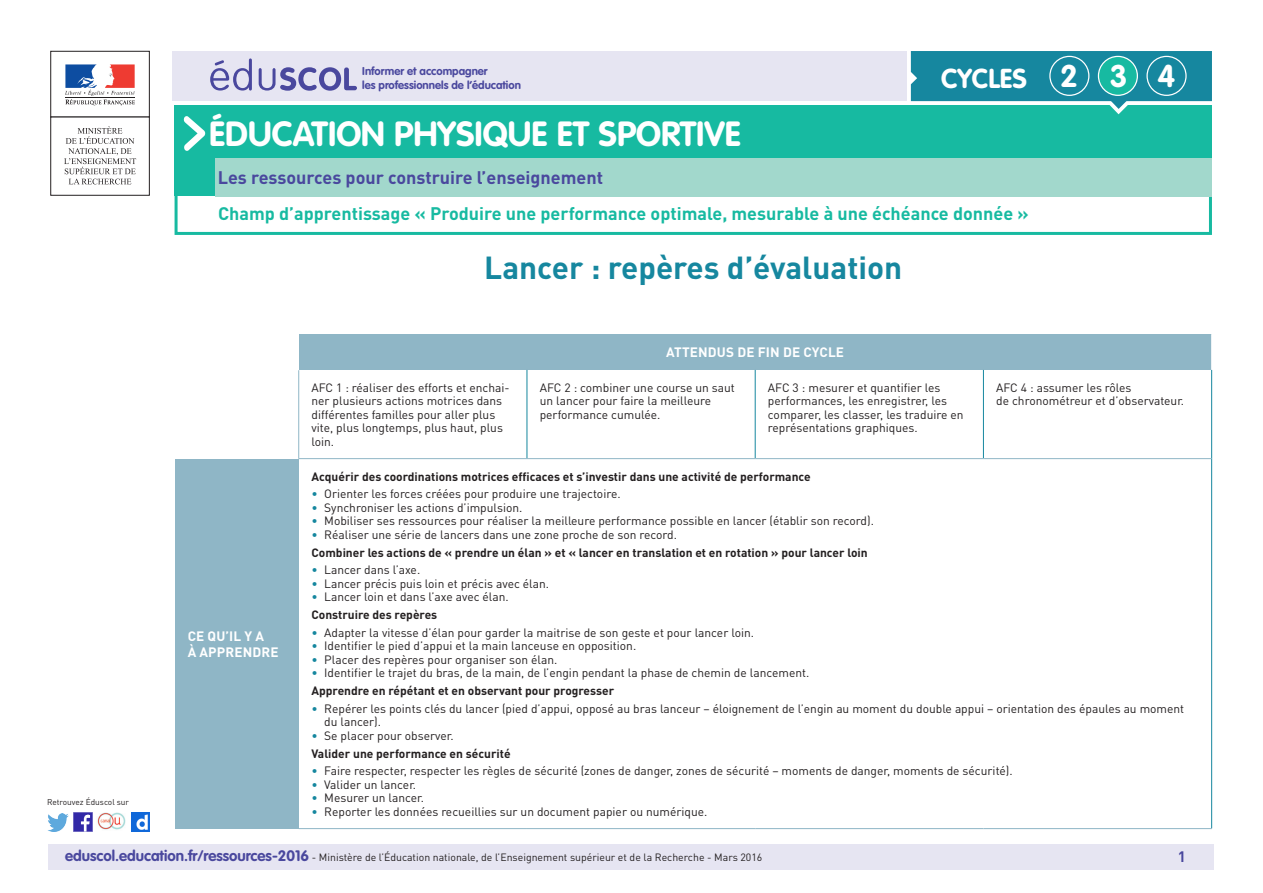
<style>
.page{position:relative;width:1263px;height:893px;background:#fff}
.page>*{position:absolute;margin:0;border:0;box-sizing:border-box;transform-origin:0 0}
._01_Nom_de_la_discip{font:700 34.5px "VAG Rounded Std";color:#fff}
._01_Titre_de_la_fich{font:700 31.5px "DIN Pro";color:#16879f}
.t1{font:700 30.9px "VAG Rounded Std";color:#fff}
.t2{font:700 27px "VAG Rounded Std";color:#fff}
._03_Sous-catégorie-r{font:700 18px "DIN Pro";color:#17baa1}
._02_Catégorie_ressou{font:700 18px "DIN Pro";color:#4a489e}
.t3{font:700 15px "DIN Pro";color:#4a489e}
.Titre_têtière_tablea{font:700 13.5px/16.2px "DIN Pro";letter-spacing:.01em;color:#fff}
.Liste_à_puces_niveau{font:12px/13.5px "DIN Pro";color:#231f20}
.Texte_courant_tablea{font:12px/13.5px "DIN Pro";color:#231f20}
.Texte_gras_noir{font:700 12px "DIN Pro";color:#231f20}
.Texte_courant_tablea-2{font:700 12px "DIN Pro";color:#231f20}
.t4{font:700 11.25px/13.5px "VAG Rounded Std";color:#4a489e}
.t5{font:10.5px "DIN Pro";color:#231f20}
.t6{font:8.25px "DIN Pro";color:#231f20}
.s1{color:#16879f}
.s2{font-family:"VAG Rounded Std";font-weight:700;font-size:15px;color:#4a489e}
</style>
<div class="page">
<div style="left:175px;top:193px;width:1037px;height:42px;border:3px solid #17baa1"></div>
<div style="left:49px;top:844px;width:1165px;height:26px;background:#e6e5f2"></div>
<img style="left:74px;top:812px;width:18px;height:19px">
<img style="left:47px;top:813px;width:22px;height:18px">
<img style="left:131px;top:812px;width:18px;height:19px">
<img style="left:97px;top:812px;width:29px;height:18px">
<div style="left:175px;top:105px;width:1037px;height:91px;background:#17baa1"></div>
<div style="left:215px;top:158px;width:997px;height:38px;background:#a2d8cc"></div>
<svg style="left:183px;top:116px;width:22px;height:35px"></svg>
<div style="left:172px;top:51px;width:735px;height:49px;background:#e6e5f2"></div>
<svg style="left:210px;top:58px;width:147px;height:33px"></svg>
<div style="left:50px;top:51px;width:100px;height:66px;border:1px solid #231f20"></div>
<svg style="left:65px;top:64px;width:70px;height:41px"></svg>
<hr style="left:65px;top:97px;width:70px;height:1px;background:#231f20">
<div style="left:50px;top:117px;width:100px;height:79px;border:1px solid #231f20"></div>
<svg style="left:64px;top:126px;width:72px;height:58px"></svg>
<svg style="left:911px;top:51px;width:301px;height:64px"></svg>
<div style="left:1049px;top:56px;width:40px;height:40px;border:1px solid #fff;border-radius:50%"></div>
<div style="left:1098px;top:56px;width:39px;height:39px;background:#17baa1;border-radius:50%"></div>
<div style="left:1098px;top:56px;width:40px;height:40px;border:1px solid #fff;border-radius:50%"></div>
<div style="left:1146px;top:56px;width:40px;height:40px;border:1px solid #fff;border-radius:50%"></div>
<div style="left:299px;top:334px;width:913px;height:36px;background:#8fb6c6"></div>
<div style="left:175px;top:459px;width:124px;height:370px;background:#8fb6c6"></div>
<hr style="left:1211px;top:334px;width:1px;height:36px;background:#fff">
<hr style="left:527px;top:370px;width:1px;height:88px;background:#16879f">
<hr style="left:755px;top:370px;width:1px;height:88px;background:#16879f">
<hr style="left:983px;top:370px;width:1px;height:88px;background:#16879f">
<hr style="left:1211px;top:370px;width:1px;height:89px;background:#16879f">
<hr style="left:1211px;top:459px;width:1px;height:369px;background:#16879f">
<hr style="left:298px;top:458px;width:229px;height:1px;background:#8fb6c6">
<hr style="left:527px;top:458px;width:228px;height:1px;background:#8fb6c6">
<hr style="left:755px;top:458px;width:228px;height:1px;background:#8fb6c6">
<hr style="left:983px;top:458px;width:228px;height:1px;background:#8fb6c6">
<hr style="left:299px;top:828px;width:228px;height:1px;background:#8fb6c6">
<hr style="left:527px;top:828px;width:228px;height:1px;background:#8fb6c6">
<hr style="left:755px;top:828px;width:228px;height:1px;background:#8fb6c6">
<hr style="left:983px;top:828px;width:229px;height:1px;background:#8fb6c6">
<hr style="left:298px;top:370px;width:1px;height:88px;background:#8fb6c6">
<p class="t4" style="left:362px;top:65px;width:160px">Informer et accompagner<br>les professionnels de l’éducation</p>
<p class="t2" style="left:941px;top:63px;width:87px">CYCLES</p>
<p class="t1" style="left:1060px;top:57px;width:19px">2</p>
<p class="t1" style="left:1110px;top:57px;width:19px">3</p>
<p class="t1" style="left:1157px;top:57px;width:19px">4</p>
<p class="_01_Nom_de_la_discip" style="left:209px;top:113px;width:533px">ÉDUCATION PHYSIQUE ET SPORTIVE</p>
<p class="_02_Catégorie_ressou" style="left:218px;top:165px;width:387px">Les ressources pour construire l’enseignement</p>
<p class="_03_Sous-catégorie-r" style="left:218px;top:201px;width:812px">Champ d’apprentissage « Produire une performance optimale, mesurable à une échéance donnée »</p>
<p class="_01_Titre_de_la_fich" style="left:484px;top:246px;width:419px">Lancer : repères d’évaluation</p>
<p class="Titre_têtière_tablea" style="left:666px;top:344px;width:179px">ATTENDUS DE FIN DE CYCLE</p>
<p class="t6" style="left:47px;top:796px;width:83px">Retrouvez Éduscol sur</p>
<p class="Titre_têtière_tablea" style="left:188px;top:627px;width:93px">CE QU’IL Y A<br>À APPRENDRE</p>
<p class="Texte_courant_tablea" style="left:311px;top:380px;width:200px">AFC 1 : réaliser des efforts et enchai&shy;ner plusieurs actions motrices dans différentes familles pour aller plus vite, plus longtemps, plus haut, plus loin.</p>
<p class="Texte_courant_tablea" style="left:540px;top:380px;width:197px">AFC 2 : combiner une course un saut un lancer pour faire la meilleure performance cumulée.</p>
<p class="Texte_courant_tablea" style="left:768px;top:380px;width:197px">AFC 3 : mesurer et quantifier les performances, les enregistrer, les comparer, les classer, les traduire en représentations graphiques.</p>
<p class="Texte_courant_tablea" style="left:996px;top:380px;width:189px">AFC 4 : assumer les rôles<br>de chronométreur et d’observateur.</p>
<p class="Texte_courant_tablea-2" style="left:311px;top:468px;width:501px">Acquérir des coordinations motrices efficaces et s’investir dans une activité de performance</p>
<p class="Liste_à_puces_niveau" style="left:311px;top:487px;width:311px"><span class="s1">•</span> Orienter les forces créées pour produire une trajectoire.</p>
<p class="Liste_à_puces_niveau" style="left:311px;top:500px;width:212px"><span class="s1">•</span> Synchroniser les actions d’impulsion.</p>
<p class="Liste_à_puces_niveau" style="left:311px;top:514px;width:564px"><span class="s1">•</span> Mobiliser ses ressources pour réaliser la meilleure performance possible en lancer (établir son record).</p>
<p class="Liste_à_puces_niveau" style="left:311px;top:527px;width:367px"><span class="s1">•</span> Réaliser une série de lancers dans une zone proche de son record.</p>
<p class="Texte_gras_noir" style="left:311px;top:544px;width:558px">Combiner les actions de « prendre un élan » et « lancer en translation et en rotation » pour lancer loin</p>
<p class="Liste_à_puces_niveau" style="left:311px;top:563px;width:110px"><span class="s1">•</span> Lancer dans l’axe.</p>
<p class="Liste_à_puces_niveau" style="left:311px;top:576px;width:239px"><span class="s1">•</span> Lancer précis puis loin et précis avec élan.</p>
<p class="Liste_à_puces_niveau" style="left:311px;top:590px;width:199px"><span class="s1">•</span> Lancer loin et dans l’axe avec élan.</p>
<p class="Texte_gras_noir" style="left:311px;top:607px;width:127px">Construire des repères</p>
<p class="Liste_à_puces_niveau" style="left:311px;top:625px;width:444px"><span class="s1">•</span> Adapter la vitesse d’élan pour garder la maitrise de son geste et pour lancer loin.</p>
<p class="Liste_à_puces_niveau" style="left:311px;top:639px;width:326px"><span class="s1">•</span> Identifier le pied d’appui et la main lanceuse en opposition.</p>
<p class="Liste_à_puces_niveau" style="left:311px;top:652px;width:247px"><span class="s1">•</span> Placer des repères pour organiser son élan.</p>
<p class="Liste_à_puces_niveau" style="left:311px;top:666px;width:499px"><span class="s1">•</span> Identifier le trajet du bras, de la main, de l’engin pendant la phase de chemin de lancement.</p>
<p class="Texte_gras_noir" style="left:311px;top:683px;width:304px">Apprendre en répétant et en observant pour progresser</p>
<p class="Liste_à_puces_niveau" style="left:324px;top:701px;width:861px;text-indent:-13px"><span class="s1">•</span> Repérer les points clés du lancer (pied d’appui, opposé au bras lanceur – éloignement de l’engin au moment du double appui – orientation des épaules au moment du lancer).</p>
<p class="Liste_à_puces_niveau" style="left:311px;top:728px;width:144px"><span class="s1">•</span> Se placer pour observer.</p>
<p class="Texte_gras_noir" style="left:311px;top:745px;width:201px">Valider une performance en sécurité</p>
<p class="Liste_à_puces_niveau" style="left:311px;top:764px;width:703px"><span class="s1">•</span> Faire respecter, respecter les règles de sécurité (zones de danger, zones de sécurité – moments de danger, moments de sécurité).</p>
<p class="Liste_à_puces_niveau" style="left:311px;top:777px;width:106px"><span class="s1">•</span> Valider un lancer.</p>
<p class="Liste_à_puces_niveau" style="left:311px;top:791px;width:114px"><span class="s1">•</span> Mesurer un lancer.</p>
<p class="Liste_à_puces_niveau" style="left:311px;top:804px;width:397px"><span class="s1">•</span> Reporter les données recueillies sur un document papier ou numérique.</p>
<p class="t5" style="left:65px;top:850px;width:699px"><span class="s2">eduscol.education.fr/ressources-2016</span> - Ministère de l’Éducation nationale, de l’Enseignement supérieur et de la Recherche - Mars 2016</p>
<p class="t3" style="left:1178px;top:846px;width:10px">1</p>
</div>
